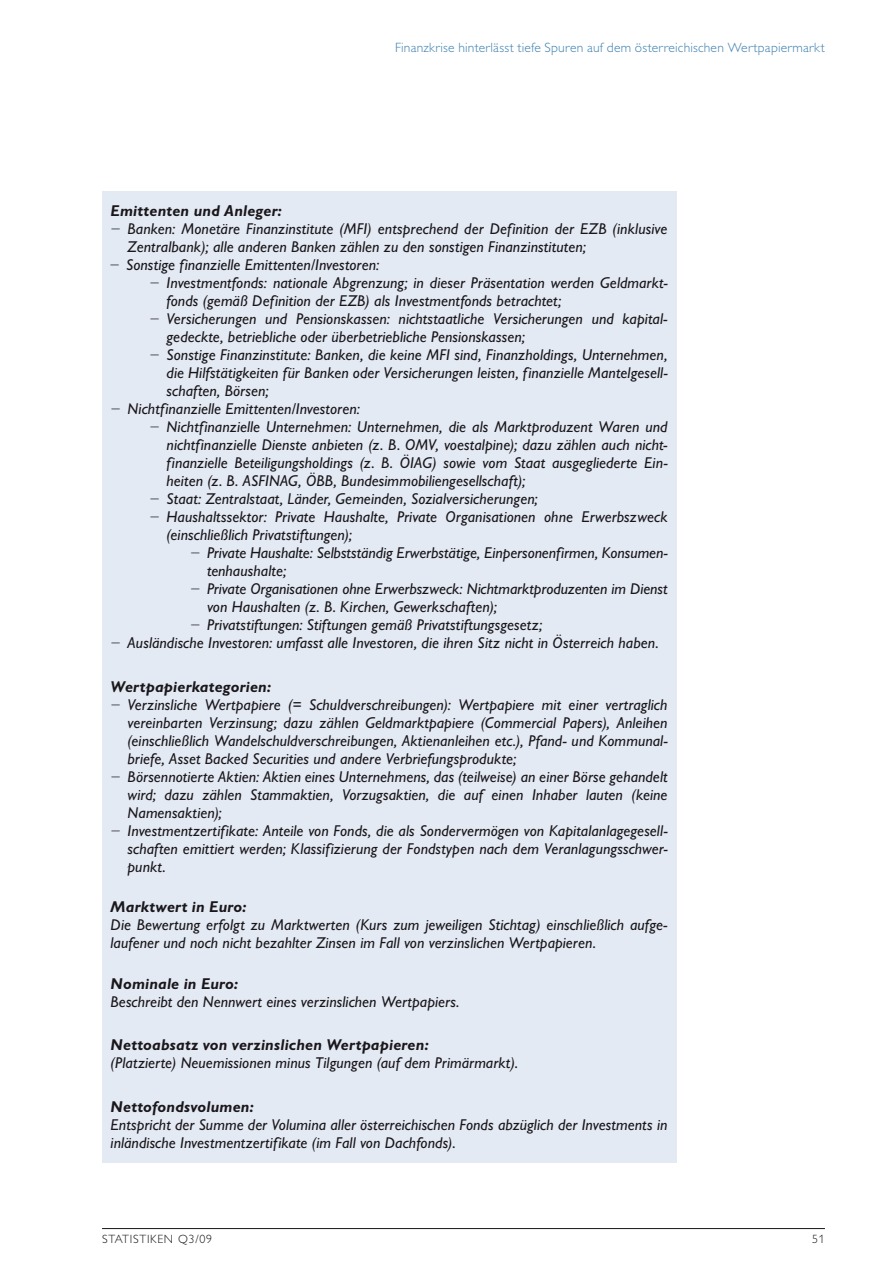
<style>
.page{position:relative;width:893px;height:1263px;background:#fff}
.page>*{position:absolute;margin:0;border:0;box-sizing:border-box;transform-origin:0 0}
.t1{font:italic 15.75px/18px "Gill Alternate One";letter-spacing:.005em;color:#1a171c}
.t2{font:italic 700 15.75px "Gill Alternate One";letter-spacing:.01em;color:#1a171c}
.t3{font:300 13.5px "Gill Alternate One";letter-spacing:.015em;color:#3e80b0}
.t4{font:300 12px "Gill Alternate One";letter-spacing:.06em;color:#1a171c}
.s1{font-family:"Perpetua";font-style:normal}
</style>
<div class="page">
<hr style="left:102px;top:1228px;width:723px;height:1px;background:#1a171c">
<div style="left:102px;top:191px;width:574px;height:972px;background:#e4eaf3"></div>
<p class="t3" style="left:395px;top:40px;width:431px">Finanzkrise hinterlässt tiefe Spuren auf dem österreichischen Wertpapiermarkt</p>
<p class="t2" style="left:111px;top:202px;width:173px">Emittenten und Anleger:</p>
<p class="t1" style="left:111px;top:220px;width:558px"><span class="s1">−</span> Banken: Monetäre Finanzinstitute (MFI) entsprechend der Definition der EZB (inklusive</p>
<p class="t1" style="left:128px;top:238px;width:460px">Zentralbank); alle anderen Banken zählen zu den sonstigen Finanzinstituten;</p>
<p class="t1" style="left:110px;top:256px;width:271px"><span class="s1">−</span> Sonstige finanzielle Emittenten/Investoren:</p>
<p class="t1" style="left:150px;top:274px;width:520px"><span class="s1">−</span> Investmentfonds: nationale Abgrenzung; in dieser Präsentation werden Geldmarkt-</p>
<p class="t1" style="left:167px;top:292px;width:396px">fonds (gemäß Definition der EZB) als Investmentfonds betrachtet;</p>
<p class="t1" style="left:150px;top:310px;width:519px"><span class="s1">−</span> Versicherungen und Pensionskassen: nichtstaatliche Versicherungen und kapital-</p>
<p class="t1" style="left:167px;top:328px;width:360px">gedeckte, betriebliche oder überbetriebliche Pensionskassen;</p>
<p class="t1" style="left:150px;top:346px;width:519px"><span class="s1">−</span> Sonstige Finanzinstitute: Banken, die keine MFI sind, Finanzholdings, Unternehmen,</p>
<p class="t1" style="left:167px;top:364px;width:503px">die Hilfstätigkeiten für Banken oder Versicherungen leisten, finanzielle Mantelgesell-</p>
<p class="t1" style="left:167px;top:382px;width:103px">schaften, Börsen;</p>
<p class="t1" style="left:111px;top:400px;width:251px"><span class="s1">−</span> Nichtfinanzielle Emittenten/Investoren:</p>
<p class="t1" style="left:150px;top:418px;width:519px"><span class="s1">−</span> Nichtfinanzielle Unternehmen: Unternehmen, die als Marktproduzent Waren und</p>
<p class="t1" style="left:167px;top:436px;width:502px">nichtfinanzielle Dienste anbieten (z. B. OMV, voestalpine); dazu zählen auch nicht-</p>
<p class="t1" style="left:167px;top:454px;width:503px">finanzielle Beteiligungsholdings (z. B. ÖIAG) sowie vom Staat ausgegliederte Ein-</p>
<p class="t1" style="left:167px;top:472px;width:360px">heiten (z. B. ASFINAG, ÖBB, Bundesimmobiliengesellschaft);</p>
<p class="t1" style="left:150px;top:490px;width:390px"><span class="s1">−</span> Staat: Zentralstaat, Länder, Gemeinden, Sozialversicherungen;</p>
<p class="t1" style="left:150px;top:508px;width:519px"><span class="s1">−</span> Haushaltssektor: Private Haushalte, Private Organisationen ohne Erwerbszweck</p>
<p class="t1" style="left:167px;top:526px;width:187px">(einschließlich Privatstiftungen);</p>
<p class="t1" style="left:190px;top:544px;width:479px"><span class="s1">−</span> Private Haushalte: Selbstständig Erwerbstätige, Einpersonenfirmen, Konsumen-</p>
<p class="t1" style="left:207px;top:562px;width:81px">tenhaushalte;</p>
<p class="t1" style="left:190px;top:580px;width:479px"><span class="s1">−</span> Private Organisationen ohne Erwerbszweck: Nichtmarktproduzenten im Dienst</p>
<p class="t1" style="left:207px;top:598px;width:291px">von Haushalten (z. B. Kirchen, Gewerkschaften);</p>
<p class="t1" style="left:190px;top:616px;width:354px"><span class="s1">−</span> Privatstiftungen: Stiftungen gemäß Privatstiftungsgesetz;</p>
<p class="t1" style="left:111px;top:634px;width:549px"><span class="s1">−</span> Ausländische Investoren: umfasst alle Investoren, die ihren Sitz nicht in Österreich haben.</p>
<p class="t2" style="left:111px;top:677px;width:162px">Wertpapierkategorien:</p>
<p class="t1" style="left:111px;top:696px;width:558px"><span class="s1">−</span> Verzinsliche Wertpapiere (= Schuldverschreibungen): Wertpapiere mit einer vertraglich</p>
<p class="t1" style="left:128px;top:714px;width:541px">vereinbarten Verzinsung; dazu zählen Geldmarktpapiere (Commercial Papers), Anleihen</p>
<p class="t1" style="left:128px;top:732px;width:542px">(einschließlich Wandelschuldverschreibungen, Aktienanleihen etc.), Pfand- und Kommunal-</p>
<p class="t1" style="left:128px;top:750px;width:390px">briefe, Asset Backed Securities und andere Verbriefungsprodukte;</p>
<p class="t1" style="left:111px;top:768px;width:559px"><span class="s1">−</span> Börsennotierte Aktien: Aktien eines Unternehmens, das (teilweise) an einer Börse gehandelt</p>
<p class="t1" style="left:128px;top:786px;width:541px">wird; dazu zählen Stammaktien, Vorzugsaktien, die auf einen Inhaber lauten (keine</p>
<p class="t1" style="left:128px;top:804px;width:96px">Namensaktien);</p>
<p class="t1" style="left:111px;top:822px;width:559px"><span class="s1">−</span> Investmentzertifikate: Anteile von Fonds, die als Sondervermögen von Kapitalanlagegesell-</p>
<p class="t1" style="left:128px;top:840px;width:542px">schaften emittiert werden; Klassifizierung der Fondstypen nach dem Veranlagungsschwer-</p>
<p class="t1" style="left:128px;top:858px;width:40px">punkt.</p>
<p class="t2" style="left:111px;top:898px;width:138px">Marktwert in Euro:</p>
<p class="t1" style="left:111px;top:916px;width:558px">Die Bewertung erfolgt zu Marktwerten (Kurs zum jeweiligen Stichtag) einschließlich aufge&shy;laufener und noch nicht bezahlter Zinsen im Fall von verzinslichen Wertpapieren.</p>
<p class="t2" style="left:111px;top:974px;width:129px">Nominale in Euro:</p>
<p class="t1" style="left:111px;top:992px;width:350px">Beschreibt den Nennwert eines verzinslichen Wertpapiers.</p>
<p class="t2" style="left:111px;top:1036px;width:320px">Nettoabsatz von verzinslichen Wertpapieren:</p>
<p class="t1" style="left:111px;top:1054px;width:409px">(Platzierte) Neuemissionen minus Tilgungen (auf dem Primärmarkt).</p>
<p class="t2" style="left:111px;top:1098px;width:145px">Nettofondsvolumen:</p>
<p class="t1" style="left:111px;top:1116px;width:558px">Entspricht der Summe der Volumina aller österreichischen Fonds abzüglich der Investments in inländische Investmentzertifikate (im Fall von Dachfonds).</p>
<p class="t4" style="left:102px;top:1232px;width:14px">Statistiken</p>
<p class="t4" style="left:178px;top:1232px;width:36px">Q3/09</p>
<p class="t4" style="left:812px;top:1232px;width:14px">51</p>
</div>
